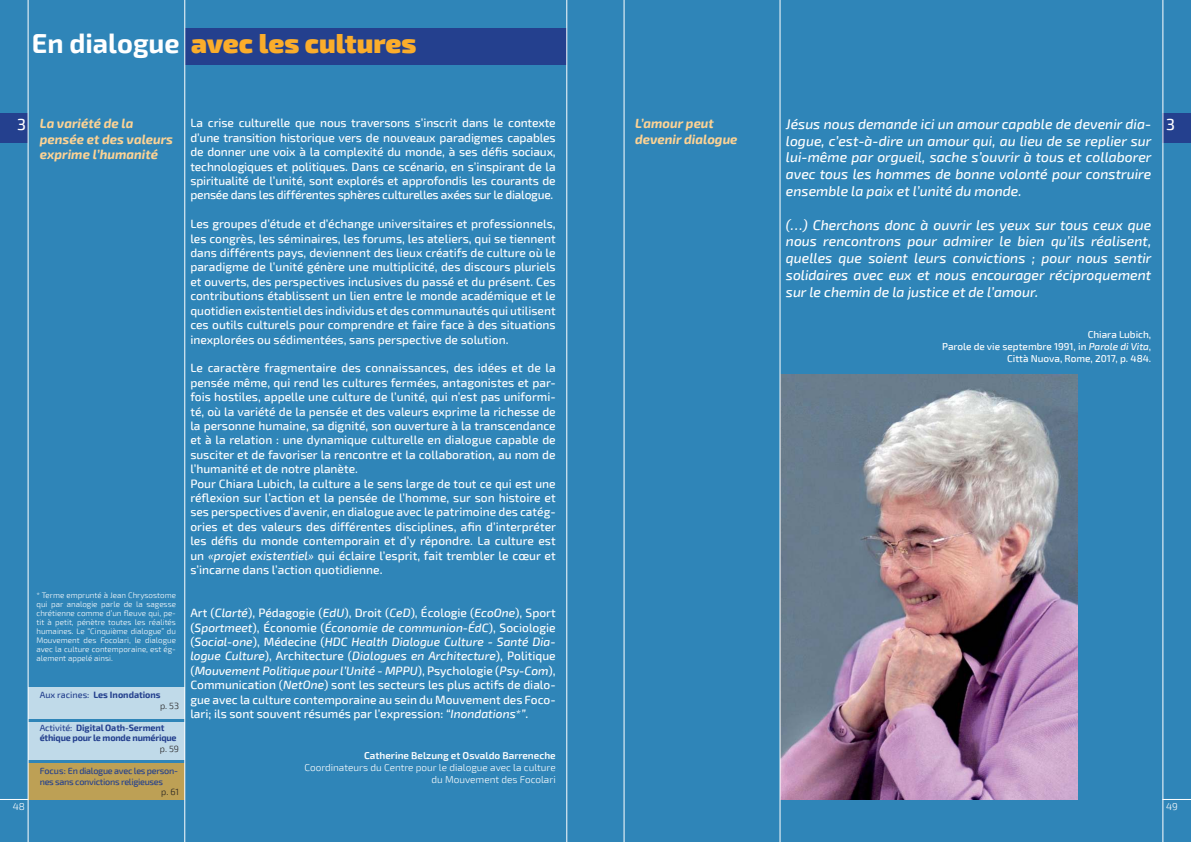
<style>
.page{position:relative;width:1191px;height:842px;background:#fff}
.page>*{position:absolute;margin:0;border:0;box-sizing:border-box;transform-origin:0 0}
.t1{font:900 27px "Exo 2";color:#fbad2b}
.t2{font:500 16px "Exo 2";color:#fff}
.t3{font:italic 500 14px/16.8px "Exo 2";color:#fff;text-align:justify}
.t4{font:italic 700 13px/15.6px "Exo 2";color:#fed394}
.t5{font:500 12px/14.4px "Exo 2";color:#fff;text-align:justify}
.t6{font:500 10px/12px "Exo 2";color:#fff;text-align:right}
.t7{font:300 10px/12px "Exo 2";color:#fff;text-align:right}
.t8{font:600 10px "Exo 2";color:#fff}
.t9{font:700 9px/10.8px "Exo 2";letter-spacing:-.01em;color:#24408e}
.t10{font:500 9px/10.8px "Exo 2";letter-spacing:-.03em;color:#24408e}
.t11{font:300 9px "Exo 2";color:#221f1f}
.t12{font:300 8px/9px "Exo 2";color:#fff;text-align:justify}
.s1{font-weight:700;color:#fff}
.s2{font-weight:500;font-style:normal;font-size:16px;color:#fff}
.s3{font-weight:500}
.s4{font-weight:300;color:#221f1f}
.s5{font-style:italic}
</style>
<div class="page">
<div style="left:595px;top:0;width:596px;height:842px;background:#2f85b8"></div>
<div style="left:1162px;top:113px;width:29px;height:30px;background:#24408e"></div>
<svg style="left:1163px;top:799px;width:28px;height:1px"></svg>
<hr style="left:623px;top:0;width:1px;height:842px;background:#fff">
<hr style="left:1162px;top:0;width:1px;height:842px;background:#fff">
<div style="left:0;top:0;width:595px;height:842px;background:#2f85b8"></div>
<div style="left:0;top:113px;width:28px;height:30px;background:#24408e"></div>
<svg style="left:0;top:799px;width:28px;height:1px"></svg>
<div style="left:185px;top:28px;width:382px;height:37px;background:#24408e"></div>
<hr style="left:566px;top:0;width:1px;height:842px;background:#fff">
<div style="left:28px;top:687px;width:157px;height:32px;background:#c0dae9"></div>
<div style="left:28px;top:722px;width:157px;height:38px;background:#c0dae9"></div>
<div style="left:28px;top:763px;width:157px;height:37px;background:#bda055"></div>
<hr style="left:28px;top:0;width:1px;height:842px;background:#fff">
<hr style="left:184px;top:0;width:1px;height:842px;background:#fff">
<img style="left:780px;top:375px;width:297px;height:424px">
<hr style="left:779px;top:0;width:1px;height:842px;background:#fff">
<h1 class="t1" style="left:32px;top:28px;width:386px"><span class="s1">En dialogue</span> avec les cultures</h1>
<p class="t4" style="left:40px;top:116px;width:135px;text-indent:-23px"><span class="s2">3</span> La variété de la pensée et des valeurs exprime l’humanité</p>
<p class="t12" style="left:36px;top:591px;width:141px">* Terme emprunté à Jean Chrysostome qui par analogie parle de la sagesse chrétienne comme d’un fleuve qui, pe&shy;tit à petit, pénètre toutes les réalités humaines. Le “Cinquième dialogue” du Mouvement des Focolari, le dialogue avec la culture contemporaine, est ég&shy;alement appelé ainsi.</p>
<p class="t7" style="left:13px;top:800px;width:14px">48</p>
<p class="t9" style="left:160px;top:690px;width:20px;text-indent:-120px"><span class="s3">Aux racines:</span> Les Inondations<br><span class="s4">p. 53</span></p>
<p class="t9" style="left:40px;top:723px;width:138px"><span class="s3">Activité:</span> Digital Oath-Serment éthique pour le monde numérique</p>
<p class="t11" style="left:160px;top:744px;width:21px">p. 59</p>
<p class="t10" style="left:40px;top:765px;width:140px">Focus: En dialogue avec les person&shy;nes sans convictions religieuses</p>
<p class="t11" style="left:161px;top:787px;width:19px">p. 61</p>
<p class="t5" style="left:190px;top:116px;width:367px">La crise culturelle que nous traversons s’inscrit dans le contexte d’une transition historique vers de nouveaux paradigmes capables de donner une voix à la complexité du monde, à ses défis sociaux, technologiques et politiques. Dans ce scénario, en s’inspirant de la spiritualité de l’unité, sont explorés et approfondis les courants de pensée dans les différentes sphères culturelles axées sur le dialogue.</p>
<p class="t5" style="left:190px;top:217px;width:367px">Les groupes d’étude et d’échange universitaires et professionnels, les congrès, les séminaires, les forums, les ateliers, qui se tiennent dans différents pays, deviennent des lieux créatifs de culture où le paradigme de l’unité génère une multiplicité, des discours pluriels et ouverts, des perspectives inclusives du passé et du présent. Ces contributions établissent un lien entre le monde académique et le quotidien existentiel des individus et des communautés qui utilisent ces outils culturels pour comprendre et faire face à des situations inexplorées ou sédimentées, sans perspective de solution.</p>
<p class="t5" style="left:190px;top:361px;width:367px;text-align:left">Le caractère fragmentaire des connaissances, des idées et de la pensée même, qui rend les cultures fermées, antagonistes et par&shy;fois hostiles, appelle une culture de l’unité, qui n’est pas uniformi&shy;té, où la variété de la pensée et des valeurs exprime la richesse de la personne humaine, sa dignité, son ouverture à la transcendance et à la relation : une dynamique culturelle en dialogue capable de susciter et de favoriser la rencontre et la collaboration, au nom de l’humanité et de notre planète.<br>Pour Chiara Lubich, la culture a le sens large de tout ce qui est une réflexion sur l’action et la pensée de l’homme, sur son histoire et ses perspectives d’avenir, en dialogue avec le patrimoine des catég&shy;ories et des valeurs des différentes disciplines, afin d’interpréter les défis du monde contemporain et d’y répondre. La culture est un <span class="s5">«projet existentiel»</span> qui éclaire l’esprit, fait trembler le cœur et s’incarne dans l’action quotidienne.</p>
<p class="t5" style="left:190px;top:605px;width:367px">Art (<span class="s5">Clarté</span>), Pédagogie (<span class="s5">EdU</span>), Droit (<span class="s5">CeD</span>), Écologie (<span class="s5">EcoOne</span>), Sport (<span class="s5">Sportmeet</span>), Économie (<span class="s5">Économie de communion-ÉdC</span>), Sociologie (<span class="s5">Social-one</span>), Médecine (<span class="s5">HDC Health Dialogue Culture - Santé Dia&shy;logue Culture</span>), Architecture (<span class="s5">Dialogues en Architecture</span>), Politique (<span class="s5">Mouvement Politique pour l’Unité - MPPU</span>), Psychologie (<span class="s5">Psy-Com</span>), Communication (<span class="s5">NetOne</span>) sont les secteurs les plus actifs de dialo&shy;gue avec la culture contemporaine au sein du Mouvement des Foco&shy;lari; ils sont souvent résumés par l’expression: <span class="s5">“Inondations*”</span>.</p>
<p class="t8" style="left:364px;top:749px;width:193px">Catherine Belzung et Osvaldo Barreneche</p>
<p class="t7" style="left:304px;top:761px;width:253px">Coordinateurs du Centre pour le dialogue avec la culture du Mouvement des Focolari</p>
<p class="t4" style="left:635px;top:116px;width:104px">L’amour peut devenir dialogue</p>
<p class="t3" style="left:786px;top:115px;width:367px">Jésus nous demande ici un amour capable de devenir dia&shy;logue, c’est-à-dire un amour qui, au lieu de se replier sur lui-même par orgueil, sache s’ouvrir à tous et collaborer avec tous les hommes de bonne volonté pour construire ensemble la paix et l’unité du monde.</p>
<p class="t3" style="left:786px;top:216px;width:367px">(…) Cherchons donc à ouvrir les yeux sur tous ceux que nous rencontrons pour admirer le bien qu’ils réalisent, quelles que soient leurs convictions ; pour nous sentir solidaires avec eux et nous encourager réciproquement sur le chemin de la justice et de l’amour.</p>
<p class="t6" style="left:942px;top:328px;width:211px">Chiara Lubich,<br>Parole de vie septembre 1991, in <span class="s5">Parole di Vita</span>,<br>Città Nuova, Rome, 2017, p. 484.</p>
<h2 class="t2" style="left:1166px;top:115px;width:10px">3</h2>
<p class="t7" style="left:1166px;top:800px;width:13px">49</p>
</div>
